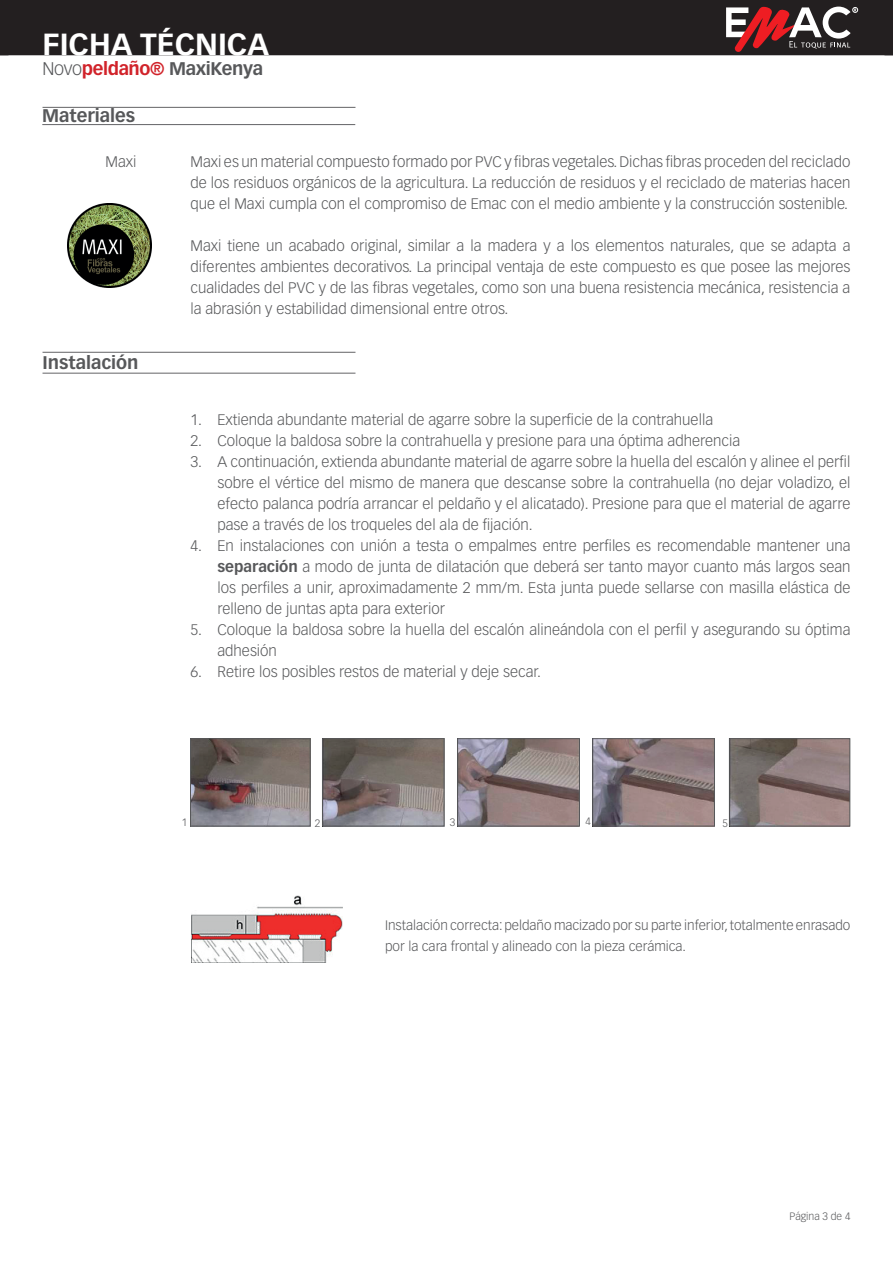
<style>
.page{position:relative;width:893px;height:1263px;background:#fff}
.page>*{position:absolute;margin:0;border:0;box-sizing:border-box;transform-origin:0 0}
.t1{font:700 30px "Vectora LT Std";color:#fff}
.t2{font:700 18px "Vectora LT Std";color:#57585a}
.t3{font:700 18px "Vectora LT Std";letter-spacing:-.02em;color:#57585a}
.t4{font:300 15px/21px "Vectora LT Std";color:#57585a;text-align:justify}
.t5{font:300 13.5px/21px "Vectora LT Std";color:#57585a}
.t6{font:300 10.5px "Vectora LT Std";color:#57585a}
.s1{font-weight:300}
.s2{color:#d1232a}
.s3{font-weight:700}
</style>
<div class="page">
<div style="left:0;top:0;width:893px;height:55px;background:#231f20"></div>
<svg style="left:726px;top:6px;width:132px;height:46px"></svg>
<hr style="left:42px;top:124px;width:313px;height:1px;background:#636366">
<img style="left:67px;top:203px;width:84px;height:84px">
<hr style="left:43px;top:352px;width:312px;height:1px;background:#636366">
<hr style="left:43px;top:373px;width:312px;height:1px;background:#636366">
<img style="left:192px;top:740px;width:117px;height:84px">
<div style="left:190px;top:738px;width:121px;height:88px;border:1px solid #57585a"></div>
<img style="left:324px;top:740px;width:118px;height:84px">
<div style="left:322px;top:738px;width:122px;height:88px;border:1px solid #57585a"></div>
<img style="left:459px;top:740px;width:119px;height:84px">
<div style="left:457px;top:738px;width:123px;height:88px;border:1px solid #57585a"></div>
<img style="left:594px;top:740px;width:119px;height:84px">
<div style="left:592px;top:738px;width:123px;height:88px;border:1px solid #57585a"></div>
<img style="left:731px;top:740px;width:117px;height:84px">
<div style="left:729px;top:738px;width:121px;height:88px;border:1px solid #57585a"></div>
<hr style="left:43px;top:107px;width:312px;height:1px;background:#636366">
<img style="left:191px;top:895px;width:152px;height:67px">
<h1 class="t1" style="left:43px;top:26px;width:228px">FICHA TÉCNICA</h1>
<p class="t3" style="left:43px;top:58px;width:222px"><span class="s1">Novo</span><span class="s2">peldaño®</span> MaxiKenya</p>
<p class="t2" style="left:42px;top:104px;width:94px">Materiales</p>
<p class="t4" style="left:106px;top:151px;width:32px">Maxi</p>
<p class="t4" style="left:190px;top:151px;width:661px">Maxi es un material compuesto formado por PVC y fibras vegetales. Dichas fibras proceden del reciclado de los residuos orgánicos de la agricultura. La reducción de residuos y el reciclado de materias hacen que el Maxi cumpla con el compromiso de Emac con el medio ambiente y la construcción sostenible.</p>
<p class="t4" style="left:190px;top:235px;width:661px">Maxi tiene un acabado original, similar a la madera y a los elementos naturales, que se adapta a diferentes ambientes decorativos. La principal ventaja de este compuesto es que posee las mejores cualidades del PVC y de las fibras vegetales, como son una buena resistencia mecánica, resistencia a la abrasión y estabilidad dimensional entre otros.</p>
<p class="t2" style="left:43px;top:352px;width:98px">Instalación</p>
<p class="t4" style="left:190px;top:409px;width:524px">1. Extienda abundante material de agarre sobre la superficie de la contrahuella</p>
<p class="t4" style="left:190px;top:430px;width:551px">2. Coloque la baldosa sobre la contrahuella y presione para una óptima adherencia</p>
<p class="t4" style="left:217px;top:451px;width:634px;text-indent:-27px">3. A continuación, extienda abundante material de agarre sobre la huella del escalón y alinee el perfil sobre el vértice del mismo de manera que descanse sobre la contrahuella (no dejar voladizo, el efecto palanca podría arrancar el peldaño y el alicatado). Presione para que el material de agarre pase a través de los troqueles del ala de fijación.</p>
<p class="t4" style="left:217px;top:535px;width:634px;text-indent:-27px">4. En instalaciones con unión a testa o empalmes entre perfiles es recomendable mantener una <span class="s3">separación</span> a modo de junta de dilatación que deberá ser tanto mayor cuanto más largos sean los perfiles a unir, aproximadamente 2 mm/m. Esta junta puede sellarse con masilla elástica de relleno de juntas apta para exterior</p>
<p class="t4" style="left:217px;top:619px;width:634px;text-indent:-27px">5. Coloque la baldosa sobre la huella del escalón alineándola con el perfil y asegurando su óptima adhesión</p>
<p class="t4" style="left:190px;top:661px;width:352px">6. Retire los posibles restos de material y deje secar.</p>
<p class="t6" style="left:182px;top:816px;width:7px">1</p>
<p class="t6" style="left:315px;top:817px;width:7px">2</p>
<p class="t6" style="left:450px;top:816px;width:7px">3</p>
<p class="t6" style="left:586px;top:815px;width:7px">4</p>
<p class="t6" style="left:722px;top:817px;width:7px">5</p>
<p class="t5" style="left:385px;top:915px;width:467px">Instalación correcta: peldaño macizado por su parte inferior, totalmente enrasado por la cara frontal y alineado con la pieza cerámica.</p>
<p class="t6" style="left:790px;top:1211px;width:62px">Página 3 de 4</p>
</div>
